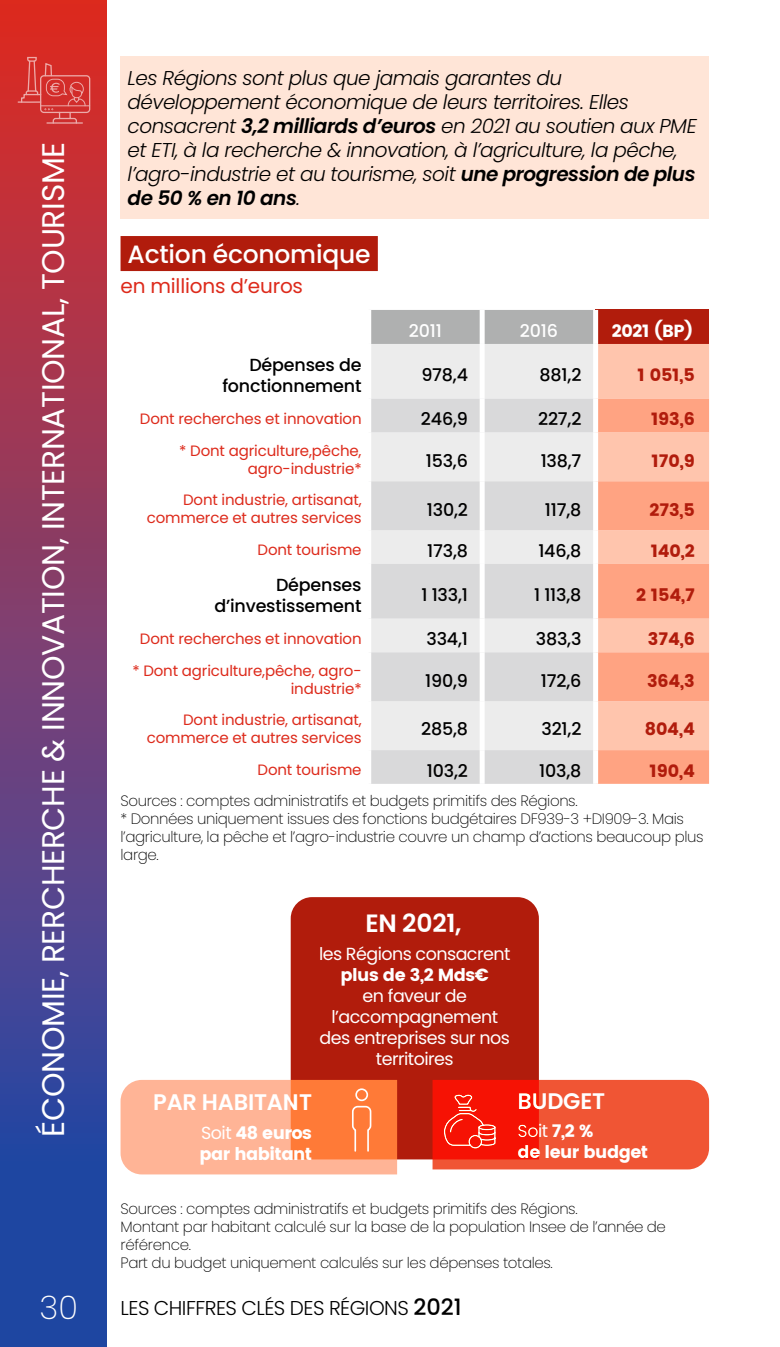
<style>
.page{position:relative;width:780px;height:1347px;background:#fff}
.page>*{position:absolute;margin:0;border:0;box-sizing:border-box;transform-origin:0 0}
.t1{font:200 32.5px "Poppins";color:#fff}
.t2{font:31.25px "Poppins";letter-spacing:-.01em;color:#fff}
.t3{font:500 25px "Poppins";letter-spacing:-.01em;color:#fff}
.t4{font:600 25px "Poppins";letter-spacing:-.01em;color:#fff}
.t5{font:600 22.5px "Poppins";letter-spacing:-.01em;color:#fff}
.t6{font:italic 300 20px/24px "Poppins";letter-spacing:-.025em;color:#000}
.t7{font:300 20px "Poppins";letter-spacing:-.025em;color:#000}
.t8{font:20px "Poppins";letter-spacing:-.01em;color:#dd2a1b}
.t9{font:500 17.5px/21px "Poppins";letter-spacing:-.01em;color:#000;text-align:right}
.t10{font:17.5px/21px "Poppins";letter-spacing:-.03em;color:#fff;text-align:center}
.t11{font:17.5px/21px "Poppins";letter-spacing:-.03em;color:#fff}
.t12{font:17.5px "Poppins";letter-spacing:-.01em;color:#b11c0c}
.t13{font:500 17.5px "Poppins";letter-spacing:-.01em;color:#fff}
.t14{font:200 15px/18px "Poppins";letter-spacing:-.025em;color:#000}
.t15{font:15px/18px "Poppins";letter-spacing:-.01em;color:#dd2a1b;text-align:right}
.s1{font-weight:600}
.s2{font-style:inherit}
.s3{font-weight:500;font-size:22.5px}
</style>
<div class="page">
<svg style="left:0;top:0;width:106px;height:1346px;background:#743d71"></svg>
<div style="left:40px;top:75px;width:50px;height:38px;border:1px solid #fff;border-radius:3px"></div>
<hr style="left:41px;top:105px;width:49px;height:1px;background:#fff">
<svg style="left:17px;top:56px;width:69px;height:68px;background:#d63f3c"></svg>
<div style="left:120px;top:57px;width:589px;height:162px;background:#ffe5d7"></div>
<div style="left:120px;top:236px;width:258px;height:35px;background:#b11c0c"></div>
<div style="left:371px;top:310px;width:222px;height:34px;background:#afb0b0"></div>
<div style="left:595px;top:310px;width:114px;height:34px;background:#b11c0c"></div>
<div style="left:371px;top:344px;width:222px;height:55px;background:#ececec"></div>
<div style="left:598px;top:344px;width:111px;height:55px;background:#ffc5ad"></div>
<svg style="left:371px;top:399px;width:222px;height:385px;background:#e1e1e1"></svg>
<svg style="left:598px;top:399px;width:111px;height:385px;background:#ffb194"></svg>
<div style="left:479px;top:310px;width:5px;height:34px;background:#fff"></div>
<div style="left:479px;top:344px;width:5px;height:55px;background:#fff"></div>
<div style="left:479px;top:399px;width:5px;height:33px;background:#fff"></div>
<div style="left:479px;top:432px;width:5px;height:49px;background:#fff"></div>
<div style="left:479px;top:481px;width:5px;height:49px;background:#fff"></div>
<div style="left:479px;top:530px;width:5px;height:34px;background:#fff"></div>
<div style="left:479px;top:564px;width:5px;height:54px;background:#fff"></div>
<div style="left:479px;top:618px;width:5px;height:34px;background:#fff"></div>
<div style="left:479px;top:652px;width:5px;height:49px;background:#fff"></div>
<div style="left:479px;top:701px;width:5px;height:49px;background:#fff"></div>
<div style="left:479px;top:750px;width:5px;height:34px;background:#fff"></div>
<div style="left:593px;top:310px;width:5px;height:34px;background:#fff"></div>
<div style="left:120px;top:1079px;width:277px;height:95px;background:#ffb496"></div>
<div style="left:432px;top:1079px;width:277px;height:90px;background:#f05534"></div>
<svg style="left:291px;top:897px;width:248px;height:262px;background:#c42a13"></svg>
<h2 class="t2" style="left:35px;top:1136px;width:996px;rotate:-90deg">ÉCONOMIE, RERCHERCHE &amp; INNOVATION, INTERNATIONAL, TOURISME</h2>
<p class="t6" style="left:128px;top:66px;width:570px">Les Régions sont plus que jamais garantes du développement économique de leurs territoires. Elles consacrent <span class="s1">3,2 milliards dʼeuros</span> en 2021 au soutien aux PME et ETI, à la recherche &amp; innovation, à l’agriculture, la pêche, l’agro-industrie et au tourisme, soit <span class="s1">une progression de plus de 50 % en 10 ans</span>.</p>
<h3 class="t3" style="left:128px;top:240px;width:244px">Action économique</h3>
<h3 class="t8" style="left:120px;top:274px;width:184px">en millions dʼeuros</h3>
<p class="t13" style="left:409px;top:320px;width:35px">2011</p>
<p class="t13" style="left:520px;top:320px;width:40px">2016</p>
<p class="t11" style="left:611px;top:320px;width:83px">2021 (BP)</p>
<p class="t9" style="left:222px;top:354px;width:141px">Dépenses de fonctionnement</p>
<p class="t9" style="left:421px;top:364px;width:48px">978,4</p>
<p class="t9" style="left:539px;top:364px;width:43px">881,2</p>
<p class="t12" style="left:637px;top:365px;width:59px">1 051,5</p>
<p class="t15" style="left:140px;top:410px;width:223px">Dont recherches et innovation</p>
<p class="t9" style="left:421px;top:409px;width:49px">246,9</p>
<p class="t9" style="left:538px;top:409px;width:45px">227,2</p>
<p class="t12" style="left:651px;top:409px;width:45px">193,6</p>
<p class="t15" style="left:179px;top:442px;width:184px">* Dont agriculture,pêche, agro-industrie*</p>
<p class="t9" style="left:426px;top:450px;width:44px">153,6</p>
<p class="t9" style="left:540px;top:450px;width:42px">138,7</p>
<p class="t12" style="left:651px;top:450px;width:45px">170,9</p>
<p class="t15" style="left:147px;top:491px;width:216px">Dont industrie, artisanat, commerce et autres services</p>
<p class="t9" style="left:427px;top:499px;width:43px">130,2</p>
<p class="t9" style="left:545px;top:499px;width:38px">117,8</p>
<p class="t12" style="left:649px;top:499px;width:47px">273,5</p>
<p class="t15" style="left:257px;top:541px;width:105px">Dont tourisme</p>
<p class="t9" style="left:427px;top:540px;width:42px">173,8</p>
<p class="t9" style="left:538px;top:540px;width:45px">146,8</p>
<p class="t12" style="left:650px;top:540px;width:46px">140,2</p>
<p class="t9" style="left:214px;top:574px;width:149px">Dépenses dʼinvestissement</p>
<p class="t9" style="left:421px;top:584px;width:48px">1 133,1</p>
<p class="t9" style="left:534px;top:584px;width:49px">1 113,8</p>
<p class="t12" style="left:636px;top:585px;width:60px">2 154,7</p>
<p class="t15" style="left:140px;top:629px;width:223px">Dont recherches et innovation</p>
<p class="t9" style="left:426px;top:628px;width:43px">334,1</p>
<p class="t9" style="left:536px;top:628px;width:47px">383,3</p>
<p class="t12" style="left:648px;top:629px;width:48px">374,6</p>
<p class="t15" style="left:132px;top:662px;width:231px">* Dont agriculture,pêche, agro&shy;industrie*</p>
<p class="t9" style="left:425px;top:670px;width:44px">190,9</p>
<p class="t9" style="left:541px;top:670px;width:42px">172,6</p>
<p class="t12" style="left:647px;top:670px;width:49px">364,3</p>
<p class="t15" style="left:147px;top:711px;width:216px">Dont industrie, artisanat, commerce et autres services</p>
<p class="t9" style="left:421px;top:719px;width:48px">285,8</p>
<p class="t9" style="left:541px;top:719px;width:41px">321,2</p>
<p class="t12" style="left:645px;top:719px;width:51px">804,4</p>
<p class="t15" style="left:257px;top:761px;width:105px">Dont tourisme</p>
<p class="t9" style="left:427px;top:760px;width:43px">103,2</p>
<p class="t9" style="left:539px;top:760px;width:44px">103,8</p>
<p class="t12" style="left:649px;top:760px;width:47px">190,4</p>
<p class="t14" style="left:120px;top:792px;width:584px">Sources : comptes administratifs et budgets primitifs des Régions.<br>* Données uniquement issues des fonctions budgétaires DF939-3 +DI909-3. Mais l’agriculture, la pêche et l’agro-industrie couvre un champ d’actions beaucoup plus large.</p>
<h3 class="t4" style="left:365px;top:909px;width:98px">EN 2021,</h3>
<p class="t10" style="left:319px;top:943px;width:193px">les Régions consacrent</p>
<p class="t11" style="left:340px;top:964px;width:150px">plus de 3,2 Mds€</p>
<p class="t10" style="left:319px;top:985px;width:192px">en faveur de l’accompagnement des entreprises sur nos territoires</p>
<h3 class="t5" style="left:153px;top:1089px;width:160px">PAR HABITANT</h3>
<p class="t11" style="left:199px;top:1122px;width:114px"><span class="s2">Soit</span> 48 euros par habitant</p>
<h3 class="t5" style="left:517px;top:1087px;width:89px">BUDGET</h3>
<p class="t11" style="left:517px;top:1120px;width:132px"><span class="s2">Soit</span> 7,2 %<br>de leur budget</p>
<p class="t14" style="left:120px;top:1199px;width:547px">Sources : comptes administratifs et budgets primitifs des Régions.<br>Montant par habitant calculé sur la base de la population Insee de lʼannée de référence.<br>Part du budget uniquement calculés sur les dépenses totales.</p>
<h1 class="t1" style="left:40px;top:1288px;width:40px">30</h1>
<h3 class="t7" style="left:120px;top:1296px;width:343px">LES CHIFFRES CLÉS DES RÉGIONS <span class="s3">2021</span></h3>
</div>
